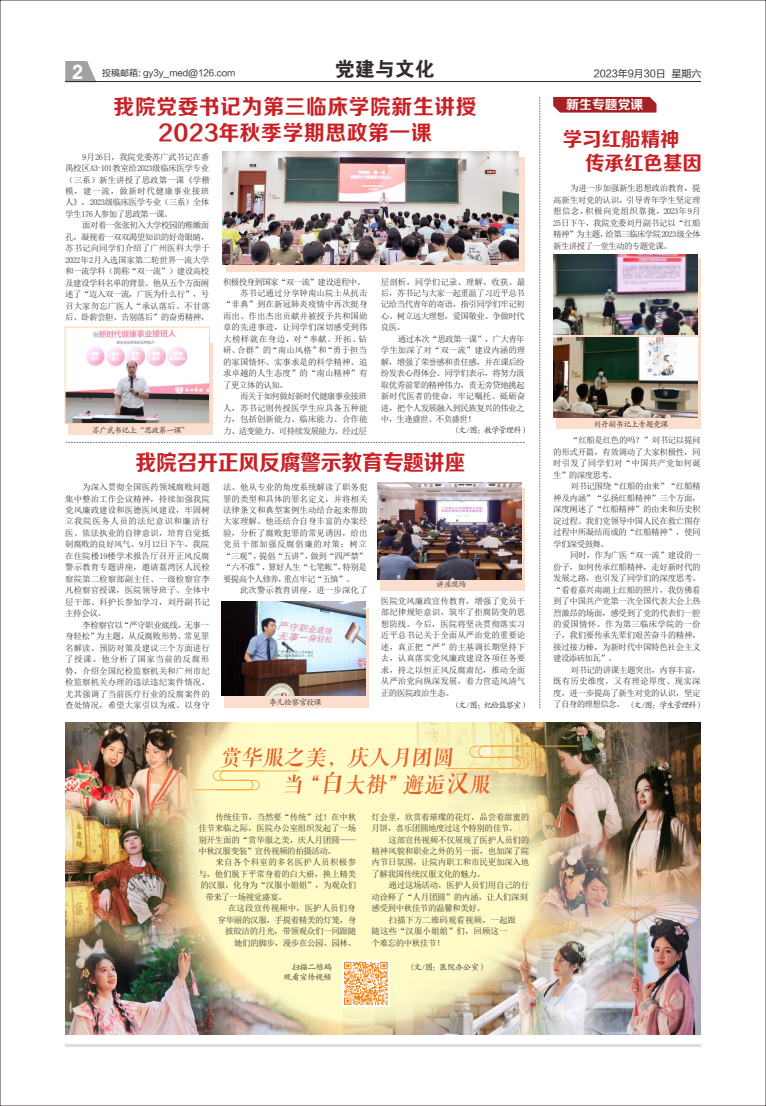
<style>
.page{position:relative;width:766px;height:1106px;background:#fff}
.page>*{position:absolute;margin:0;border:0;box-sizing:border-box;transform-origin:0 0}
.t1{font:21.8px "FZZCHJW GB1 0";letter-spacing:-.015em;color:#c82126;scale:.96 1}
.t2{font:21.3px/26px "FZZCHJW GB1 0";letter-spacing:.035em;color:#c82126;text-align:center}
.t3{font:21.2px/27.4px "FZQKBYSJW GB1 0";color:#ea5b24}
.t4{font:20px/24.5px "FZZCHJW GB1 0";color:#c82126}
.t5{font:20px "FZDHTK GBK1 0";color:#332c2b}
.t6{font:600 20px "Avant Garde IT Cby BT";color:#fefefe}
.t7{font:12.9px "FZZCHJW GB1 0";color:#fefefe}
.t8{font:10px "FZLTHJW GB1 0";color:#332c2b}
.t9{font:9px "FZLTHJW GB1 0";letter-spacing:-.01em;color:#332c2b}
.t10{font:8.5px/11.5px "Sim Sun";letter-spacing:-.03em;color:#332c2b;text-align:justify}
.t11{font:8.5px "Sim Sun";color:#332c2b}
.t12{font:8.5px/10.1px "FZKTK GBK1 0";letter-spacing:-.07em;color:#332c2b;text-align:right}
.t13{font:8.5px "Sim Sun";letter-spacing:-.05em;color:#332c2b}
.t14{font:8.5px "Sim Sun";letter-spacing:-.075em;color:#332c2b}
.t15{font:8.5px "Sim Sun";letter-spacing:-.065em;color:#332c2b}
.t16{font:8.5px "Sim Sun";letter-spacing:.055em;color:#332c2b}
.t17{font:8.5px "Sim Sun";letter-spacing:.04em;color:#332c2b}
.t18{font:8.5px "Sim Sun";letter-spacing:-.07em;color:#332c2b}
.t19{font:8px "FZKTK GBK1 0";letter-spacing:-.07em;color:#332c2b}
.s1{font-size:24.5px}
.s2{font-family:"Sim Sun"}
</style>
<div class="page">
<img style="left:65px;top:722px;width:635px;height:312px">
<svg style="left:65px;top:61px;width:31px;height:20px"></svg>
<hr style="left:65px;top:81px;width:635px;height:1px;background:#332c2b">
<hr style="left:65px;top:1043px;width:635px;height:3px;background:#dcdddd">
<svg style="left:66px;top:442px;width:458px;height:1px"></svg>
<div style="left:380px;top:488px;width:144px;height:102px;background:#fbdece"></div>
<img style="left:377px;top:483px;width:144px;height:96px">
<div style="left:224px;top:608px;width:145px;height:99px;background:#fbdece"></div>
<img style="left:221px;top:601px;width:144px;height:94px">
<svg style="left:226px;top:157px;width:298px;height:114px;fill:#fbdece"></svg>
<img style="left:222px;top:151px;width:296px;height:113px">
<div style="left:68px;top:343px;width:144px;height:92px;background:#fbdece"></div>
<img style="left:67px;top:329px;width:140px;height:92px">
<div style="left:65px;top:327px;width:144px;height:96px;border:1px solid #fbd7a3"></div>
<div style="left:556px;top:258px;width:144px;height:171px;background:#fbdece"></div>
<img style="left:553px;top:337px;width:144px;height:80px">
<img style="left:553px;top:255px;width:144px;height:80px">
<svg style="left:539px;top:97px;width:1px;height:611px"></svg>
<svg style="left:553px;top:97px;width:103px;height:16px"></svg>
<img style="left:343px;top:960px;width:46px;height:47px">
<svg style="left:193px;top:770px;width:106px;height:20px"></svg>
<svg style="left:445px;top:745px;width:133px;height:24px"></svg>
<h3 class="t6" style="left:72px;top:64px;width:13px">2</h3>
<p class="t9" style="left:102px;top:68px;width:134px">投稿邮箱: gy3y_med@126.com</p>
<h3 class="t5" style="left:334px;top:58px;width:101px">党建与文化</h3>
<h2 class="t2" style="left:114px;top:95px;width:364px">我院党委书记为第三临床学院新生讲授<br>2023年秋季学期思政第一课</h2>
<p class="t10" style="left:65px;top:151px;width:146px;text-indent:17px">9月26日，我院党委苏广武书记在番禺校区A3-101教室给2023级临床医学专业（三系）新生讲授了思政第一课《学楷模，建一流，做新时代健康事业接班人》，2023级临床医学专业（三系）全体学生176人参加了思政第一课。</p>
<p class="t10" style="left:65px;top:220px;width:146px;text-indent:17px">面对着一张张初入大学校园的稚嫩面孔，凝视着一双双渴望知识的好奇眼睛，苏书记向同学们介绍了广州医科大学于2022年2月入选国家第二轮世界一流大学和一流学科（简称“双一流”）建设高校及建设学科名单的背景。他从五个方面阐述了“迈入双一流，广医为什么行”，号召大家勿忘广医人“承认落后、不甘落后、卧薪尝胆、告别落后”的奋勇精神，</p>
<p class="t19" style="left:92px;top:426px;width:99px">苏广武书记上“思政第一课”</p>
<p class="t14" style="left:223px;top:277px;width:144px">积极投身到国家“双一流”建设进程中。</p>
<p class="t11" style="left:240px;top:289px;width:129px">苏书记通过分享钟南山院士从抗击</p>
<p class="t11" style="left:223px;top:300px;width:146px">“非典”到在新冠肺炎疫情中再次挺身</p>
<p class="t11" style="left:223px;top:312px;width:146px">而出、作出杰出贡献并被授予共和国勋</p>
<p class="t11" style="left:223px;top:323px;width:146px">章的先进事迹，让同学们深切感受到伟</p>
<p class="t16" style="left:223px;top:334px;width:145px">大榜样就在身边，对“奉献、开拓、钻</p>
<p class="t11" style="left:223px;top:346px;width:145px">研、合群”的“南山风格”和“勇于担当</p>
<p class="t11" style="left:223px;top:357px;width:146px">的家国情怀、实事求是的科学精神、追</p>
<p class="t11" style="left:223px;top:369px;width:146px">求卓越的人生态度”的“南山精神”有</p>
<p class="t13" style="left:223px;top:380px;width:67px">了更立体的认知。</p>
<p class="t18" style="left:240px;top:392px;width:128px">而关于如何做好新时代健康事业接班</p>
<p class="t11" style="left:223px;top:403px;width:146px">人，苏书记则传授医学生应具备五种能</p>
<p class="t11" style="left:223px;top:415px;width:146px">力，包括创新能力、临床能力、合作能</p>
<p class="t15" style="left:223px;top:426px;width:145px">力、适变能力、可持续发展能力。经过层</p>
<p class="t10" style="left:381px;top:276px;width:146px">层剖析，同学们记录、理解、收获。最后，苏书记与大家一起重温了习近平总书记给当代青年的寄语，指引同学们牢记初心、树立远大理想，爱国敬业、争做时代良医。</p>
<p class="t10" style="left:381px;top:333px;width:146px;text-indent:17px">通过本次“思政第一课”，广大青年学生加深了对“双一流”建设内涵的理解，增强了荣誉感和责任感，并在课后纷纷发表心得体会。同学们表示，将努力汲取优秀前辈的精神伟力，责无旁贷地挑起新时代医者的使命，牢记嘱托、砥砺奋进，把个人发展融入到民族复兴的伟业之中，生逢盛世、不负盛世！</p>
<p class="t12" style="left:452px;top:425px;width:78px">（文/图：教学管理科）</p>
<h1 class="t1" style="left:135px;top:451px;width:345px">我院召开正风反腐警示教育专题讲座</h1>
<p class="t10" style="left:65px;top:481px;width:146px;text-indent:17px">为深入贯彻全国医药领域腐败问题集中整治工作会议精神，持续加强我院党风廉政建设和医德医风建设，牢固树立我院医务人员的法纪意识和廉洁行医、依法执业的自律意识，培育自觉抵制腐败的良好风气。9月12日下午，我院在住院楼19楼学术报告厅召开正风反腐警示教育专题讲座，邀请荔湾区人民检察院第二检察部副主任、一级检察官李凡检察官授课，医院领导班子、全体中层干部、科护长参加学习，刘丹副书记主持会议。</p>
<p class="t10" style="left:65px;top:619px;width:146px;text-indent:17px">李检察官以“严守职业底线，无事一身轻松”为主题，从反腐败形势、常见罪名解读、预防对策及建议三个方面进行了授课。他分析了国家当前的反腐形势，介绍全国纪检监察机关和广州市纪检监察机关办理的违法违纪案件情况，尤其强调了当前医疗行业的反腐案件的查处情况，希望大家引以为戒、以身守</p>
<p class="t10" style="left:223px;top:481px;width:146px">法。他从专业的角度系统解读了职务犯罪的类型和具体的罪名定义，并将相关法律条文和典型案例生动结合起来帮助大家理解。他还结合自身丰富的办案经验，分析了腐败犯罪的常见诱因，给出党员干部加强反腐倡廉的对策：树立“三观”，提倡“五讲”，做到“四严禁” “六不准”，算好人生“七笔帐”，特别是要提高个人修养，重点牢记“五慎”。</p>
<p class="t11" style="left:240px;top:586px;width:129px">此次警示教育讲座，进一步深化了</p>
<p class="t19" style="left:436px;top:580px;width:32px">讲座现场</p>
<p class="t10" style="left:381px;top:595px;width:146px">医院党风廉政宣传教育，增强了党员干部纪律规矩意识，筑牢了拒腐防变的思想防线。今后，医院将坚决贯彻落实习近平总书记关于全面从严治党的重要论述，真正把“严”的主基调长期坚持下去，认真落实党风廉政建设各项任务要求，持之以恒正风反腐肃纪，推动全面从严治党向纵深发展，着力营造风清气正的医院政治生态。</p>
<p class="t12" style="left:452px;top:699px;width:78px">（文/图：纪检监察室）</p>
<p class="t19" style="left:269px;top:698px;width:54px">李凡检察官授课</p>
<h3 class="t3" style="left:282px;top:744px;width:212px;text-indent:-62px">赏华服之美，庆人月团圆当“<span class="s1">白</span>大褂”邂逅<span class="s1">汉</span>服</h3>
<p class="t10" style="left:198px;top:810px;width:159px;text-indent:17px">传统佳节，当然要“传统”过！在中秋佳节来临之际，医院办公室组织发起了一场别开生面的“赏华服之美，庆人月团圆——中秋汉服变装”宣传视频的拍摄活动。</p>
<p class="t17" style="left:215px;top:858px;width:142px">来自各个科室的多名医护人员积极参</p>
<p class="t10" style="left:198px;top:868px;width:159px">与，他们脱下平常身着的白大褂，换上精美</p>
<p class="t10" style="left:200px;top:879px;width:157px">的汉服，化身为“汉服小姐姐”，为观众们</p>
<p class="t13" style="left:205px;top:892px;width:83px">带来了一场视觉盛宴。</p>
<p class="t11" style="left:228px;top:904px;width:129px">在这段宣传视频中，医护人员们身</p>
<p class="t10" style="left:218px;top:914px;width:140px">穿华丽的汉服，手提着精美的灯笼，身</p>
<p class="t10" style="left:225px;top:925px;width:132px">披皎洁的月光，带领观众们一同跟随</p>
<p class="t10" style="left:234px;top:937px;width:124px">她们的脚步，漫步在公园、园林、</p>
<p class="t10" style="left:371px;top:810px;width:159px">灯会里，欣赏着璀璨的花灯，品尝着甜蜜的月饼，喜乐团圆地度过这个特别的佳节。</p>
<p class="t10" style="left:371px;top:833px;width:159px;text-indent:17px">这部宣传视频不仅展现了医护人员们的精神风貌和职业之外的另一面，也加深了院内节日氛围，让院内职工和市民更加深入地了解我国传统汉服文化的魅力。</p>
<p class="t10" style="left:388px;top:879px;width:142px">通过这场活动，医护人员们用自己的行</p>
<p class="t10" style="left:371px;top:891px;width:158px">动诠释了“人月团圆”的内涵，让人们深刻</p>
<p class="t13" style="left:371px;top:904px;width:115px">感受到中秋佳节的温馨和美好。</p>
<p class="t11" style="left:388px;top:915px;width:129px">扫描下方二维码观看视频，一起跟</p>
<p class="t11" style="left:371px;top:927px;width:137px">随这些“汉服小姐姐”们，回顾这一</p>
<p class="t13" style="left:371px;top:938px;width:75px">个难忘的中秋佳节！</p>
<p class="t12" style="left:283px;top:962px;width:50px">扫描二维码观看宣传视频</p>
<p class="t12" style="left:407px;top:962px;width:81px">（文/图：医院办公室）</p>
<p class="t8" style="left:593px;top:68px;width:109px">2023年9月30日 星期六</p>
<h3 class="t7" style="left:566px;top:98px;width:79px">新生专题党课</h3>
<h3 class="t4" style="left:585px;top:128px;width:118px;text-indent:-22px">学习红船精神传承红色基因</h3>
<p class="t10" style="left:553px;top:182px;width:149px;text-indent:17px">为进一步加强新生思想政治教育，提高新生对党的认识，引导青年学生坚定理想信念，积极向党组织靠拢，2023年9月25日下午，我院党委刘丹副书记以“红船精神”为主题，给第三临床学院2023级全体新生讲授了一堂生动的专题党课。</p>
<p class="t19" style="left:593px;top:420px;width:77px">刘丹副书记上专题党课</p>
<p class="t10" style="left:553px;top:434px;width:149px;text-indent:17px">“红船是红色的吗？”刘书记以提问的形式开篇，有效调动了大家积极性，同时引发了同学们对“中国共产党如何诞生”的深度思考。</p>
<p class="t10" style="left:553px;top:480px;width:149px;text-indent:17px">刘书记围绕“红船的由来”“红船精神及内涵”“弘扬红船精神”三个方面，深度阐述了“红船精神”的由来和历史积淀过程。我们党领导中国人民在救亡图存过程中所凝结而成的“红船精神”，使同学们深受鼓舞。</p>
<p class="t10" style="left:553px;top:549px;width:149px;text-indent:17px">同时，作为广医“双一流”建设的一份子，如何传承红船精神，走好新时代的发展之路，也引发了同学们的深度思考。“看着嘉兴南湖上红船的照片，我仿佛看到了中国共产党第一次全国代表大会上热烈激昂的场面，感受到了党的代表们一腔的爱国情怀。作为第三临床学院的一份子，我们要传承先辈们艰苦奋斗的精神，接过接力棒，为新时代中国特色社会主义建设添砖加瓦”。</p>
<p class="t10" style="left:553px;top:664px;width:149px;text-indent:17px">刘书记的讲课主题突出，内容丰富，既有历史维度，又有理论厚度、现实深度，进一步提高了新生对党的认识，坚定</p>
<p class="t12" style="left:553px;top:699px;width:152px"><span class="s2">了自身的理想信念。</span>（文/图：学生管理科）</p>
</div>
